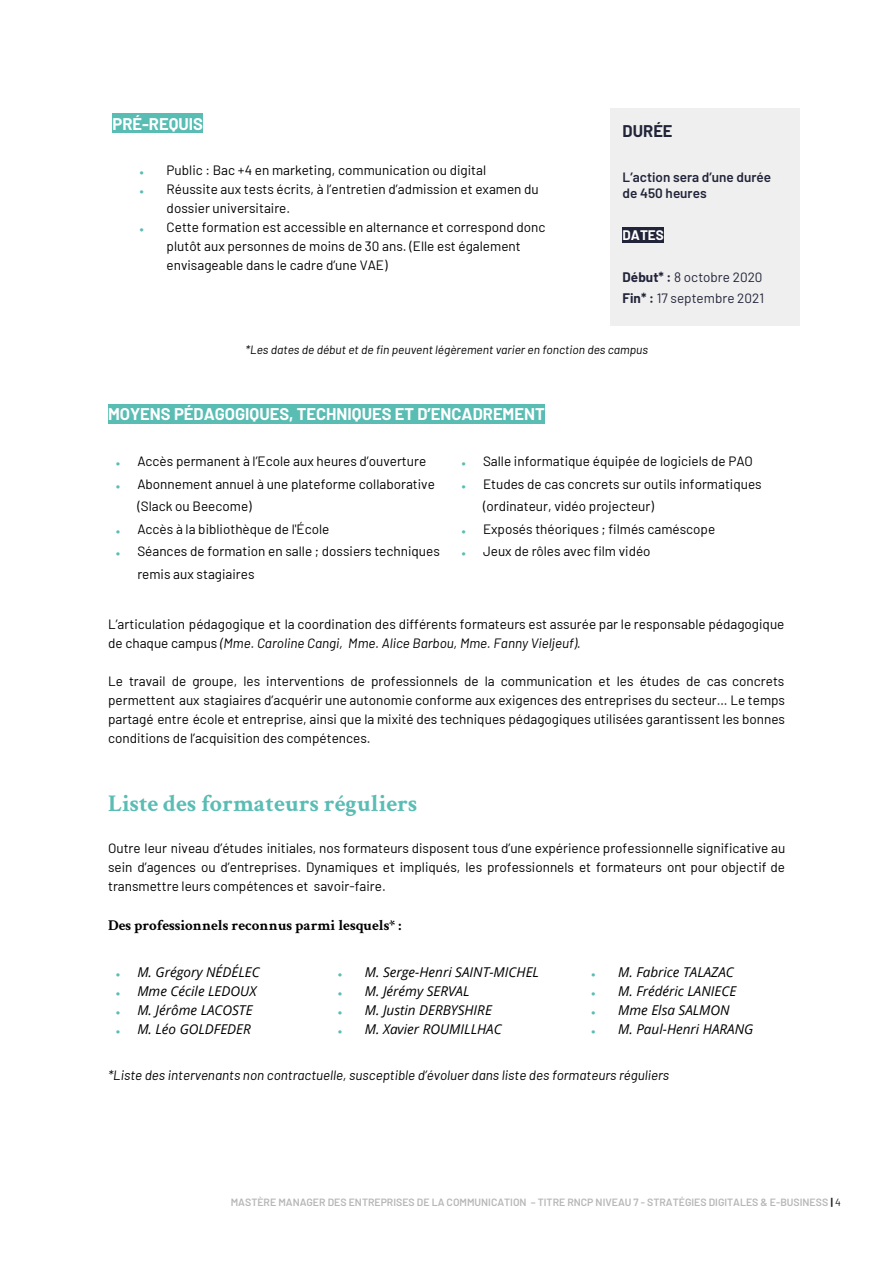
<style>
.page{position:relative;width:894px;height:1265px;background:#fff}
.page>*{position:absolute;margin:0;border:0;box-sizing:border-box;transform-origin:0 0}
.t1{font:700 24px "Crimson Text";color:#5abdb4}
.t2{font:700 16.5px "Barlow";color:#fff}
.t3{font:700 16.5px "Barlow";color:#22253a}
.t4{font:700 15px "Crimson Text";color:#000}
.t5{font:13.5px/19.2px "Barlow";color:#000}
.t6{font:italic 13.5px "Open Sans";color:#000}
.t7{font:italic 13.5px "Barlow";color:#000}
.t8{font:13.5px/21.5px "Barlow";color:#22253a}
.t9{font:600 13.5px/15.8px "Barlow";color:#22253a}
.t10{font:700 13.5px "Barlow";color:#fff}
.t11{font:italic 12px "Barlow";color:#000}
.t12{font:600 10.5px "Barlow";color:#b7b7b7}
.s1{font-family:"Arial";font-size:7.5px;color:#5abdb4}
.s2{font-weight:700}
.s3{font-style:italic}
.s4{font-weight:700;color:#222}
.s5{font-weight:400;color:#222}
</style>
<div class="page">
<div style="left:108px;top:404px;width:437px;height:19px;background:#5abdb4"></div>
<div style="left:610px;top:108px;width:188px;height:49px;background:#efefef"></div>
<div style="left:610px;top:157px;width:188px;height:57px;background:#efefef"></div>
<div style="left:610px;top:214px;width:188px;height:42px;background:#efefef"></div>
<div style="left:610px;top:256px;width:188px;height:68px;background:#efefef"></div>
<hr style="left:610px;top:324px;width:189px;height:1px;background:#efefef">
<hr style="left:798px;top:256px;width:1px;height:69px;background:#efefef">
<hr style="left:798px;top:214px;width:1px;height:43px;background:#efefef">
<hr style="left:798px;top:157px;width:1px;height:58px;background:#efefef">
<hr style="left:798px;top:108px;width:1px;height:50px;background:#efefef">
<div style="left:113px;top:114px;width:90px;height:19px;background:#5abdb4"></div>
<div style="left:623px;top:227px;width:41px;height:16px;background:#22253a"></div>
<p class="t2" style="left:113px;top:113px;width:92px">PRÉ-REQUIS</p>
<p class="t3" style="left:623px;top:121px;width:51px">DURÉE</p>
<p class="t5" style="left:140px;top:160px;width:348px"><span class="s1">●</span> Public : Bac +4 en marketing, communication ou digital</p>
<p class="t5" style="left:167px;top:179px;width:374px;text-indent:-27px"><span class="s1">●</span> Réussite aux tests écrits, à l’entretien d’admission et examen du dossier universitaire.</p>
<p class="t5" style="left:167px;top:217px;width:380px;text-indent:-27px"><span class="s1">●</span> Cette formation est accessible en alternance et correspond donc plutôt aux personnes de moins de 30 ans. (Elle est également envisageable dans le cadre d’une VAE)</p>
<p class="t9" style="left:623px;top:169px;width:150px">L’action sera d’une durée de 450 heures</p>
<p class="t10" style="left:623px;top:226px;width:43px">DATES</p>
<p class="t8" style="left:623px;top:265px;width:143px"><span class="s2">Début* :</span> 8 octobre 2020<br><span class="s2">Fin* :</span> 17 septembre 2021</p>
<p class="t11" style="left:245px;top:342px;width:404px">*Les dates de début et de fin peuvent légèrement varier en fonction des campus</p>
<p class="t2" style="left:108px;top:403px;width:438px">MOYENS PÉDAGOGIQUES, TECHNIQUES ET D’ENCADREMENT</p>
<p class="t5" style="left:116px;top:451px;width:312px"><span class="s1">●</span> Accès permanent à l’Ecole aux heures d’ouverture</p>
<p class="t5" style="left:137px;top:472px;width:299px;line-height:22.5px;text-indent:-21px"><span class="s1">●</span> Abonnement annuel à une plateforme collaborative (Slack ou Beecome)</p>
<p class="t5" style="left:116px;top:519px;width:215px"><span class="s1">●</span> Accès à la bibliothèque de l'École</p>
<p class="t5" style="left:137px;top:540px;width:304px;line-height:22.5px;text-indent:-21px"><span class="s1">●</span> Séances de formation en salle ; dossiers techniques remis aux stagiaires</p>
<p class="t5" style="left:462px;top:451px;width:293px"><span class="s1">●</span> Salle informatique équipée de logiciels de PAO</p>
<p class="t5" style="left:483px;top:472px;width:280px;line-height:22.5px;text-indent:-21px"><span class="s1">●</span> Etudes de cas concrets sur outils informatiques (ordinateur, vidéo projecteur)</p>
<p class="t5" style="left:462px;top:519px;width:255px"><span class="s1">●</span> Exposés théoriques ; filmés caméscope</p>
<p class="t5" style="left:462px;top:541px;width:191px"><span class="s1">●</span> Jeux de rôles avec film vidéo</p>
<p class="t5" style="left:108px;top:613px;width:678px">L’articulation pédagogique et la coordination des différents formateurs est assurée par le responsable pédagogique de chaque campus <span class="s3">(Mme. Caroline Cangi, Mme. Alice Barbou, Mme. Fanny Vieljeuf).</span></p>
<p class="t5" style="left:108px;top:671px;width:679px;text-align:justify">Le travail de groupe, les interventions de professionnels de la communication et les études de cas concrets permettent aux stagiaires d’acquérir une autonomie conforme aux exigences des entreprises du secteur… Le temps partagé entre école et entreprise, ainsi que la mixité des techniques pédagogiques utilisées garantissent les bonnes conditions de l’acquisition des compétences.</p>
<h1 class="t1" style="left:108px;top:794px;width:311px">Liste des formateurs réguliers</h1>
<p class="t5" style="left:108px;top:837px;width:679px;text-align:justify">Outre leur niveau d’études initiales, nos formateurs disposent tous d’une expérience professionnelle significative au sein d’agences ou d’entreprises. Dynamiques et impliqués, les professionnels et formateurs ont pour objectif de transmettre leurs compétences et savoir-faire.</p>
<p class="t4" style="left:108px;top:920px;width:295px">Des professionnels reconnus parmi lesquels* :</p>
<p class="t6" style="left:116px;top:962px;width:145px"><span class="s1">●</span> M. Grégory NÉDÉLEC</p>
<p class="t6" style="left:116px;top:981px;width:142px"><span class="s1">●</span> Mme Cécile LEDOUX</p>
<p class="t6" style="left:116px;top:1000px;width:138px"><span class="s1">●</span> M. Jérôme LACOSTE</p>
<p class="t6" style="left:116px;top:1019px;width:136px"><span class="s1">●</span> M. Léo GOLDFEDER</p>
<p class="t6" style="left:591px;top:962px;width:144px"><span class="s1">●</span> M. Fabrice TALAZAC</p>
<p class="t6" style="left:591px;top:981px;width:147px"><span class="s1">●</span> M. Frédéric LANIECE</p>
<p class="t6" style="left:591px;top:1000px;width:140px"><span class="s1">●</span> Mme Elsa SALMON</p>
<p class="t6" style="left:591px;top:1019px;width:164px"><span class="s1">●</span> M. Paul-Henri HARANG</p>
<p class="t7" style="left:108px;top:1066px;width:563px">*Liste des intervenants non contractuelle, susceptible d’évoluer dans liste des formateurs réguliers</p>
<p class="t6" style="left:338px;top:962px;width:203px"><span class="s1">●</span> M. Serge-Henri SAINT-MICHEL</p>
<p class="t6" style="left:338px;top:981px;width:133px"><span class="s1">●</span> M. Jérémy SERVAL</p>
<p class="t6" style="left:338px;top:1000px;width:156px"><span class="s1">●</span> M. Justin DERBYSHIRE</p>
<p class="t6" style="left:338px;top:1019px;width:165px"><span class="s1">●</span> M. Xavier ROUMILLHAC</p>
<p class="t12" style="left:231px;top:1195px;width:612px">MASTÈRE MANAGER DES ENTREPRISES DE LA COMMUNICATION – TITRE RNCP NIVEAU 7 - STRATÉGIES DIGITALES &amp; E-BUSINESS <span class="s4">|</span> <span class="s5">4</span></p>
</div>
